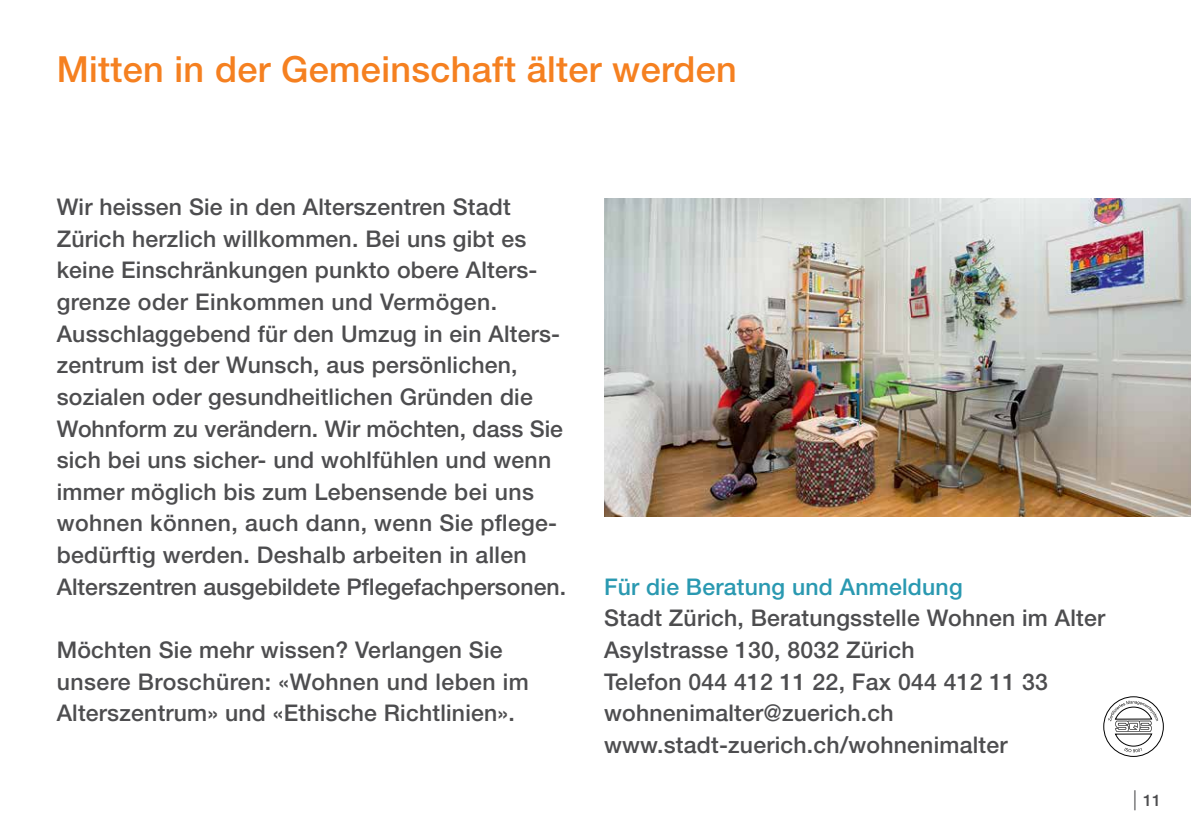
<style>
.page{position:relative;width:1191px;height:840px;background:#fff}
.page>*{position:absolute;margin:0;border:0;box-sizing:border-box;transform-origin:0 0}
.t1{font:500 36px "Helvetica Neue LT Std";letter-spacing:.01em;color:#f58020}
.t2{font:500 23px/31.6px "Helvetica Neue LT Std";letter-spacing:.01em;color:#4d4d4f}
.t3{font:500 23px "Helvetica Neue LT Std";letter-spacing:.01em;color:#2a99b1}
.t4{font:500 16px "Helvetica Neue LT Std";color:#4d4d4f}
.s1{font-weight:300;font-size:20px}
</style>
<div class="page">
<svg style="left:1103px;top:696px;width:60px;height:60px"></svg>
<img style="left:604px;top:198px;width:587px;height:318px">
<h1 class="t1" style="left:57px;top:48px;width:681px">Mitten in der Gemeinschaft älter werden</h1>
<p class="t2" style="left:57px;top:191px;width:511px">Wir heissen Sie in den Alterszentren Stadt Zürich herzlich willkommen. Bei uns gibt es keine Einschränkungen punkto obere Alters&shy;grenze oder Einkommen und Vermögen.<br>Ausschlaggebend für den Umzug in ein Alters&shy;zentrum ist der Wunsch, aus persönlichen, sozialen oder gesundheitlichen Gründen die Wohnform zu verändern. Wir möchten, dass Sie sich bei uns sicher- und wohlfühlen und wenn immer möglich bis zum Lebensende bei uns wohnen können, auch dann, wenn Sie pflege&shy;bedürftig werden. Deshalb arbeiten in allen Alterszentren ausgebildete Pflegefachpersonen.</p>
<p class="t2" style="left:57px;top:633px;width:474px">Möchten Sie mehr wissen? Verlangen Sie unsere Broschüren: «Wohnen und leben im<br>Alterszentrum» und «Ethische Richtlinien».</p>
<p class="t3" style="left:604px;top:572px;width:360px">Für die Beratung und Anmeldung</p>
<p class="t2" style="left:604px;top:601px;width:502px">Stadt Zürich, Beratungsstelle Wohnen im Alter Asylstrasse 130, 8032 Zürich<br>Telefon 044 412 11 22, Fax 044 412 11 33 wohnenimalter@zuerich.ch www.stadt-zuerich.ch/wohnenimalter</p>
<p class="t4" style="left:1132px;top:790px;width:30px"><span class="s1">|</span> 11</p>
</div>
